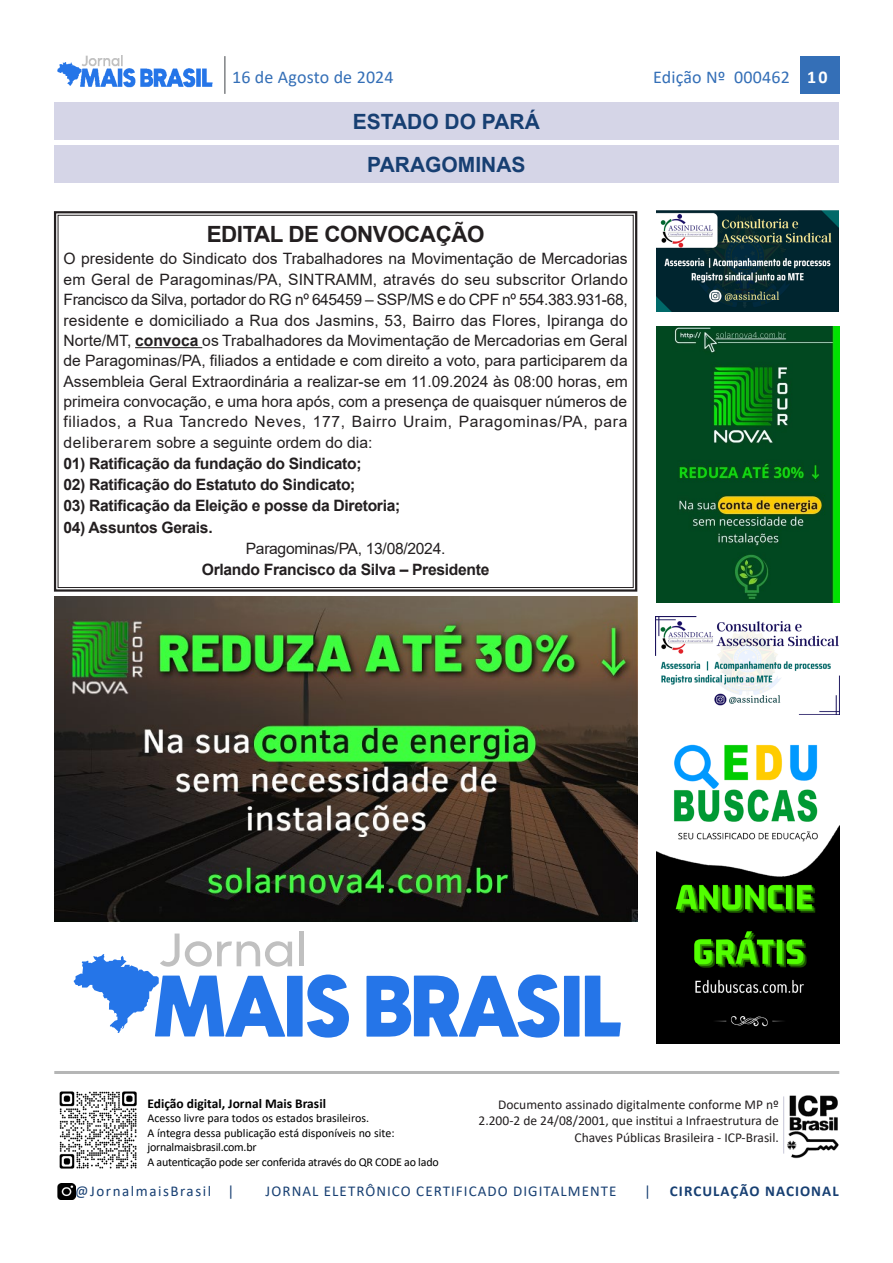
<style>
.page{position:relative;width:893px;height:1263px;background:#fff}
.page>*{position:absolute;margin:0;border:0;box-sizing:border-box;transform-origin:0 0}
.t1{font:700 22.35px "Arial";letter-spacing:-.02em;color:#231f20}
.t2{font:700 21px/43px "Arial";color:#173f72;text-align:center}
.t3{font:18px "Calibri";letter-spacing:.01em;color:#346fb7}
.t4{font:15.6px/20.4px "Arial";color:#231f20;text-align:justify}
.t5{font:700 15.6px "Arial";letter-spacing:-.02em;color:#231f20}
.t6{font:15.6px "Arial";letter-spacing:-.02em;color:#231f20}
.t7{font:15px "Calibri";letter-spacing:.07em;color:#173f72}
.t8{font:15px "Calibri";letter-spacing:.105em;color:#173f72}
.t9{font:700 15px "Calibri";letter-spacing:.07em;color:#173f72}
.t10{font:13.5px/16.2px "Calibri";color:#231f20;text-align:right}
.t11{font:700 13.5px "Calibri";color:#000}
.t12{font:12px/14.4px "Calibri";letter-spacing:-.01em;color:#000}
.s1{font-weight:700;color:#fff}
.s2{font-weight:700}
</style>
<div class="page">
<div style="left:800px;top:56px;width:40px;height:38px;background:#346fb7"></div>
<hr style="left:224px;top:56px;width:2px;height:38px;background:#808285">
<img style="left:57px;top:56px;width:156px;height:32px">
<img style="left:59px;top:1091px;width:78px;height:78px">
<img style="left:57px;top:1184px;width:18px;height:16px">
<hr style="left:54px;top:1071px;width:785px;height:3px;background:#b5b6b6">
<img style="left:783px;top:1095px;width:56px;height:64px">
<hr style="left:783px;top:1096px;width:1px;height:57px;background:#c7c7d9">
<div style="left:54px;top:102px;width:785px;height:38px;background:#d5d5e7"></div>
<div style="left:54px;top:145px;width:785px;height:38px;background:#d5d5e7"></div>
<img style="left:657px;top:744px;width:182px;height:299px">
<img style="left:656px;top:210px;width:183px;height:102px">
<img style="left:656px;top:326px;width:184px;height:277px">
<img style="left:656px;top:616px;width:183px;height:99px">
<div style="left:54px;top:211px;width:583px;height:381px;border:2px solid #231f20"></div>
<hr style="left:135px;top:347px;width:67px;height:1px;background:#231f20">
<div style="left:299px;top:931px;width:5px;height:35px;background:#c0c0c0"></div>
<svg style="left:74px;top:933px;width:218px;height:104px"></svg>
<div style="left:287px;top:976px;width:16px;height:60px;background:#2575e8"></div>
<svg style="left:307px;top:974px;width:42px;height:63px"></svg>
<svg style="left:366px;top:974px;width:193px;height:63px"></svg>
<div style="left:564px;top:976px;width:15px;height:60px;background:#2575e8"></div>
<svg style="left:585px;top:976px;width:36px;height:60px"></svg>
<img style="left:54px;top:596px;width:584px;height:325px">
<p class="t3" style="left:232px;top:65px;width:163px">16 de Agosto de 2024</p>
<p class="t3" style="left:653px;top:65px;width:176px">Edição Nº 000462 <span class="s1">10</span></p>
<h2 class="t2" style="left:353px;top:100px;width:189px">ESTADO DO PARÁ<br>PARAGOMINAS</h2>
<h1 class="t1" style="left:207px;top:218px;width:279px">EDITAL DE CONVOCAÇÃO</h1>
<p class="t4" style="left:63px;top:249px;width:566px">O presidente do Sindicato dos Trabalhadores na Movimentação de Mercadorias em Geral de Paragominas/PA, SINTRAMM, através do seu subscritor Orlando Francisco da Silva, portador do RG nº 645459 – SSP/MS e do CPF nº 554.383.931-68, residente e domiciliado a Rua dos Jasmins, 53, Bairro das Flores, Ipiranga do Norte/MT, <span class="s2">convoca</span> os Trabalhadores da Movimentação de Mercadorias em Geral de Paragominas/PA, filiados a entidade e com direito a voto, para participarem da Assembleia Geral Extraordinária a realizar-se em 11.09.2024 às 08:00 horas, em primeira convocação, e uma hora após, com a presença de quaisquer números de filiados, a Rua Tancredo Neves, 177, Bairro Uraim, Paragominas/PA, para deliberarem sobre a seguinte ordem do dia:</p>
<p class="t5" style="left:63px;top:452px;width:300px">01) Ratificação da fundação do Sindicato;</p>
<p class="t5" style="left:63px;top:474px;width:293px">02) Ratificação do Estatuto do Sindicato;</p>
<p class="t5" style="left:63px;top:495px;width:338px">03) Ratificação da Eleição e posse da Diretoria;</p>
<p class="t5" style="left:63px;top:516px;width:151px">04) Assuntos Gerais.</p>
<p class="t6" style="left:246px;top:538px;width:201px">Paragominas/PA, 13/08/2024.</p>
<p class="t5" style="left:202px;top:559px;width:289px">Orlando Francisco da Silva – Presidente</p>
<p class="t11" style="left:147px;top:1094px;width:180px">Edição digital, Jornal Mais Brasil</p>
<p class="t12" style="left:147px;top:1111px;width:293px">Acesso livre para todos os estados brasileiros.<br>A íntegra dessa publicação está disponíveis no site: jornalmaisbrasil.com.br<br>A autenticação pode ser conferida através do QR CODE ao lado</p>
<p class="t10" style="left:479px;top:1096px;width:302px">Documento assinado digitalmente conforme MP nº<br>2.200-2 de 24/08/2001, que institui a Infraestrutura de<br>Chaves Públicas Brasileira - ICP-Brasil.</p>
<p class="t8" style="left:75px;top:1181px;width:161px">@JornalmaisBrasil |</p>
<p class="t7" style="left:266px;top:1181px;width:352px">JORNAL ELETRÔNICO CERTIFICADO DIGITALMENTE</p>
<p class="t7" style="left:644px;top:1181px;width:8px">|</p>
<p class="t9" style="left:670px;top:1181px;width:170px">CIRCULAÇÃO NACIONAL</p>
</div>
